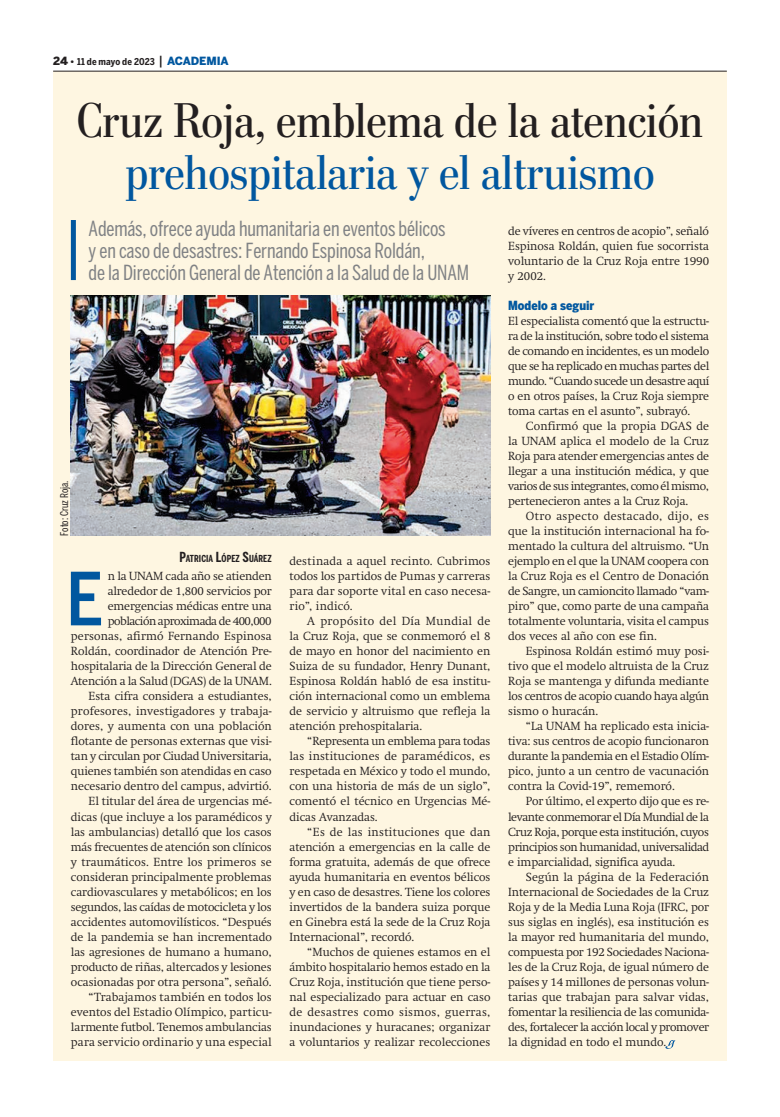
<style>
.page{position:relative;width:780px;height:1117px;background:#fff}
.page>*{position:absolute;margin:0;border:0;box-sizing:border-box;transform-origin:0 0}
.t1{font:500 72.38px "Benton Sans Cond";color:#01579f}
.t2{font:48.75px "Stilson";color:#231f20}
.t3{font:48.75px "Stilson";color:#01579f}
.t4{font:20.62px/21.9px "Benton Sans Comp";letter-spacing:-.01em;color:#808285}
.t5{font:900 12.5px "Benton Sans Cond";color:#01579f}
.t6{font:300 11.62px/15px "Swift";color:#231f20;text-align:justify}
.t7{font:10.62px "Benton Sans Comp";color:#231f20}
.t8{font:700 9.62px "Benton Sans Comp";letter-spacing:.01em;color:#231f20}
.t9{font:700 9.38px "Benton Sans Cond";letter-spacing:.01em;color:#231f20}
.s1{font-family:"Benton Sans";font-weight:900;font-size:11.25px}
.s2{font-family:"Benton Sans";font-weight:900}
.s3{font-weight:500;font-size:12.5px}
.s4{font-family:"Benton Sans";font-weight:900;font-size:11.25px;color:#01579f}
.s5{font-size:13.75px}
</style>
<div class="page">
<div style="left:53px;top:72px;width:673px;height:988px;background:#fef6e1"></div>
<hr style="left:53px;top:71px;width:673px;height:1px;background:#231f20">
<img style="left:71px;top:295px;width:419px;height:240px">
<div style="left:71px;top:220px;width:5px;height:60px;background:#01579f"></div>
<svg style="left:665px;top:1040px;width:10px;height:8px"></svg>
<p class="t9" style="left:53px;top:56px;width:177px"><span class="s1">24</span> <span class="s2">•</span> 11 de mayo de 2023 <span class="s3">|</span> <span class="s4">ACADEMIA</span></p>
<h2 class="t2" style="left:77px;top:91px;width:628px">Cruz Roja, emblema de la atención</h2>
<h2 class="t3" style="left:125px;top:143px;width:530px">prehospitalaria y el altruismo</h2>
<h3 class="t4" style="left:89px;top:217px;width:382px">Además, ofrece ayuda humanitaria en eventos bélicos<br>y en caso de desastres: Fernando Espinosa Roldán,<br>de la Dirección General de Atención a la Salud de la UNAM</h3>
<p class="t6" style="left:508px;top:223px;width:202px">de víveres en centros de acopio”, señaló Espinosa Roldán, quien fue socorrista voluntario de la Cruz Roja entre 1990 y 2002.</p>
<p class="t5" style="left:508px;top:298px;width:88px">Modelo a seguir</p>
<p class="t6" style="left:508px;top:313px;width:202px">El especialista comentó que la estructu&shy;ra de la institución, sobre todo el sistema de comando en incidentes, es un modelo que se ha replicado en muchas partes del mundo. “Cuando sucede un desastre aquí o en otros países, la Cruz Roja siempre toma cartas en el asunto”, subrayó.</p>
<p class="t6" style="left:508px;top:418px;width:202px;text-indent:18px">Confirmó que la propia DGAS de la UNAM aplica el modelo de la Cruz Roja para atender emergencias antes de llegar a una institución médica, y que varios de sus integrantes, como él mismo, pertenecieron antes a la Cruz Roja.</p>
<p class="t6" style="left:508px;top:508px;width:202px;text-indent:18px">Otro aspecto destacado, dijo, es que la institución internacional ha fo&shy;mentado la cultura del altruismo. “Un ejemplo en el que la UNAM coopera con la Cruz Roja es el Centro de Donación de Sangre, un camioncito llamado “vam&shy;piro” que, como parte de una campaña totalmente voluntaria, visita el campus dos veces al año con ese fin.</p>
<p class="t6" style="left:508px;top:643px;width:202px;text-indent:18px">Espinosa Roldán estimó muy posi&shy;tivo que el modelo altruista de la Cruz Roja se mantenga y difunda mediante los centros de acopio cuando haya algún sismo o huracán.</p>
<p class="t6" style="left:508px;top:718px;width:202px;text-indent:18px">“La UNAM ha replicado esta inicia&shy;tiva: sus centros de acopio funcionaron durante la pandemia en el Estadio Olím&shy;pico, junto a un centro de vacunación contra la Covid-19”, rememoró.</p>
<p class="t6" style="left:508px;top:793px;width:202px;text-indent:18px">Por último, el experto dijo que es re&shy;levante conmemorar el Día Mundial de la Cruz Roja, porque esta institución, cuyos principios son humanidad, universalidad e imparcialidad, significa ayuda.</p>
<p class="t6" style="left:508px;top:868px;width:202px;text-indent:18px">Según la página de la Federación Internacional de Sociedades de la Cruz Roja y de la Media Luna Roja (IFRC, por sus siglas en inglés), esa institución es la mayor red humanitaria del mundo, compuesta por 192 Sociedades Naciona&shy;les de la Cruz Roja, de igual número de países y 14 millones de personas volun&shy;tarias que trabajan para salvar vidas, fomentar la resiliencia de las comunida&shy;des, fortalecer la acción local y promover la dignidad en todo el mundo.</p>
<p class="t7" style="left:58px;top:535px;width:57px;rotate:-90deg">Foto: Cruz Roja.</p>
<p class="t8" style="left:179px;top:553px;width:94px"><span class="s5">P</span>ATRICIA <span class="s5">L</span>ÓPEZ <span class="s5">S</span>UÁREZ</p>
<p class="t6" style="left:289px;top:553px;width:202px">destinada a aquel recinto. Cubrimos todos los partidos de Pumas y carreras para dar soporte vital en caso necesa&shy;rio”, indicó.</p>
<p class="t6" style="left:289px;top:613px;width:202px;text-indent:18px">A propósito del Día Mundial de la Cruz Roja, que se conmemoró el 8 de mayo en honor del nacimiento en Suiza de su fundador, Henry Dunant, Espinosa Roldán habló de esa institu&shy;ción internacional como un emblema de servicio y altruismo que refleja la atención prehospitalaria.</p>
<p class="t6" style="left:289px;top:733px;width:202px;text-indent:18px">“Representa un emblema para todas las instituciones de paramédicos, es respetada en México y todo el mundo, con una historia de más de un siglo”, comentó el técnico en Urgencias Mé&shy;dicas Avanzadas.</p>
<p class="t6" style="left:289px;top:823px;width:202px;text-indent:18px">“Es de las instituciones que dan atención a emergencias en la calle de forma gratuita, además de que ofrece ayuda humanitaria en eventos bélicos y en caso de desastres. Tiene los colores invertidos de la bandera suiza porque en Ginebra está la sede de la Cruz Roja Internacional”, recordó.</p>
<p class="t6" style="left:289px;top:943px;width:202px;text-indent:18px">“Muchos de quienes estamos en el ámbito hospitalario hemos estado en la Cruz Roja, institución que tiene perso&shy;nal especializado para actuar en caso de desastres como sismos, guerras, inundaciones y huracanes; organizar a voluntarios y realizar recolecciones</p>
<p class="t6" style="left:71px;top:568px;width:202px;text-align:right">n la UNAM cada año se atienden alrededor de 1,800 servicios por emergencias médicas entre una población aproximada de 400,000 personas, afirmó Fernando Espinosa Roldán, coordinador de Atención Pre&shy;hospitalaria de la Dirección General de Atención a la Salud (DGAS) de la UNAM.<br>Esta cifra considera a estudiantes, profesores, investigadores y trabaja&shy;dores, y aumenta con una población flotante de personas externas que visi&shy;tan y circulan por Ciudad Universitaria, quienes también son atendidas en caso necesario dentro del campus, advirtió.<br>El titular del área de urgencias mé&shy;dicas (que incluye a los paramédicos y las ambulancias) detalló que los casos más frecuentes de atención son clínicos y traumáticos. Entre los primeros se consideran principalmente problemas cardiovasculares y metabólicos; en los segundos, las caídas de motocicleta y los accidentes automovilísticos. “Después de la pandemia se han incrementado las agresiones de humano a humano, producto de riñas, altercados y lesiones ocasionadas por otra persona”, señaló. “Trabajamos también en todos los eventos del Estadio Olímpico, particu&shy;larmente futbol. Tenemos ambulancias para servicio ordinario y una especial</p>
<h1 class="t1" style="left:66px;top:556px;width:39px">E</h1>
</div>
